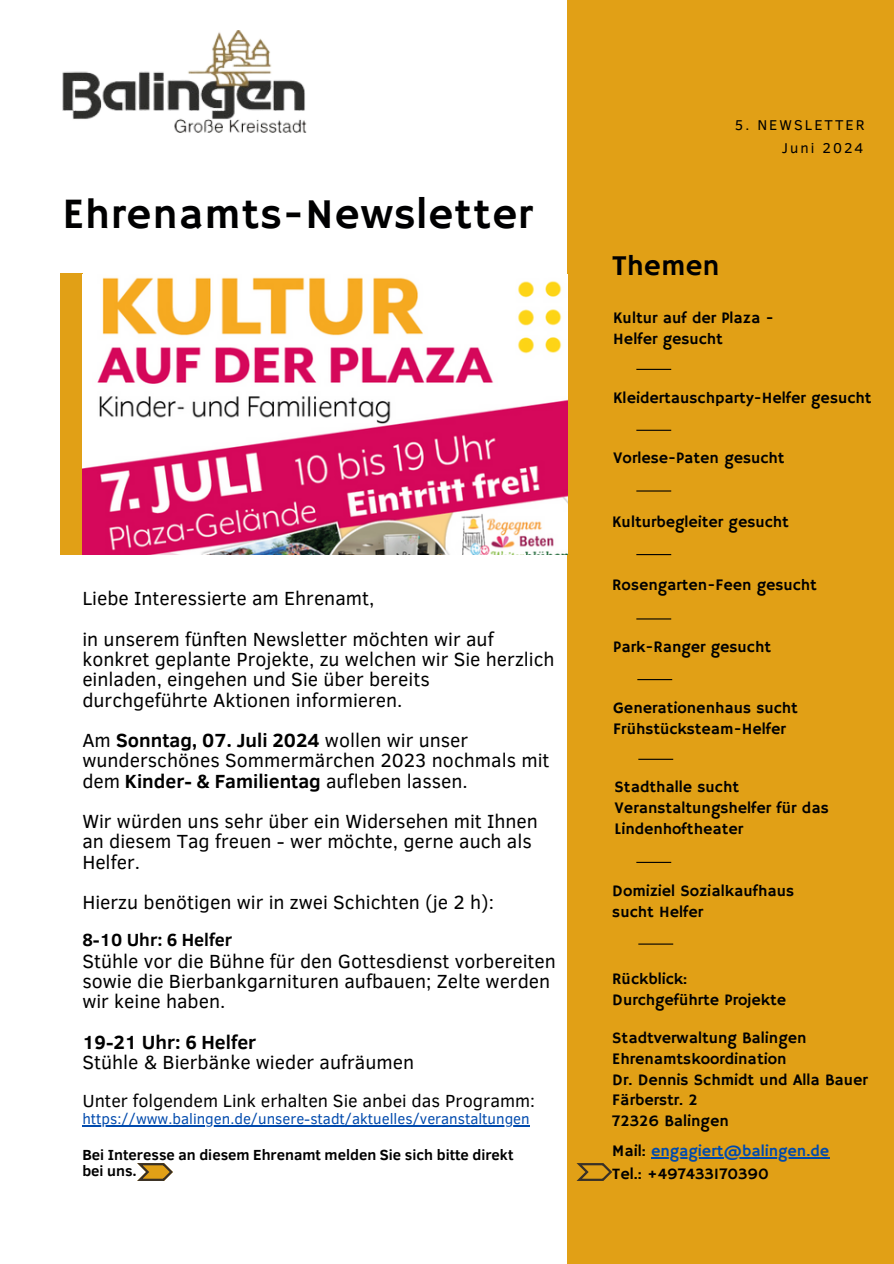
<style>
.page{position:relative;width:894px;height:1264px;background:#fff}
.page>*{position:absolute;margin:0;border:0;box-sizing:border-box;transform-origin:0 0}
.t1{font:43.2px "Hammersmith One";letter-spacing:.02em;color:#000001}
.t2{font:29.1px "Hammersmith One";color:#000001}
.t3{font:19.5px/20.2px "Clear Sans";color:#000}
.t4{font:18px "Clear Sans";color:#000}
.t5{font:700 18px "Clear Sans";color:#000}
.t6{font:16.05px/20.9px "Hammersmith One";color:#000001}
.t7{font:16.05px "Hammersmith One";color:#004aad}
.t8{font:15px "Clear Sans";color:#004aad}
.t9{font:700 15px/15.8px "Clear Sans";color:#000}
.t10{font:14.55px "Clear Sans";letter-spacing:.14em;color:#000001}
.s1{font-weight:700}
.s2{color:#000001}
</style>
<div class="page">
<div style="left:567px;top:0;width:326px;height:1263px;background:#e1a016"></div>
<hr style="left:636px;top:369px;width:35px;height:1px;background:#000001">
<hr style="left:636px;top:554px;width:35px;height:1px;background:#000001">
<hr style="left:636px;top:430px;width:35px;height:1px;background:#000001">
<hr style="left:636px;top:490px;width:35px;height:1px;background:#000001">
<div style="left:60px;top:273px;width:23px;height:281px;background:#e1a016"></div>
<img style="left:62px;top:31px;width:245px;height:102px">
<hr style="left:636px;top:618px;width:35px;height:1px;background:#000001">
<hr style="left:637px;top:679px;width:35px;height:1px;background:#000001">
<hr style="left:636px;top:861px;width:35px;height:2px;background:#000001">
<hr style="left:638px;top:943px;width:35px;height:1px;background:#000001">
<svg style="left:576px;top:1163px;width:36px;height:17px"></svg>
<hr style="left:638px;top:758px;width:35px;height:1px;background:#000001">
<img style="left:82px;top:274px;width:485px;height:281px">
<hr style="left:651px;top:1157px;width:177px;height:1px;background:#004aad">
<hr style="left:82px;top:1125px;width:447px;height:1px;background:#004aad">
<svg style="left:137px;top:1163px;width:36px;height:17px"></svg>
<p class="t1" style="left:62px;top:189px;width:471px">Ehrenamts-Newsletter</p>
<p class="t3" style="left:82px;top:587px;width:293px">Liebe Interessierte am Ehrenamt,</p>
<p class="t3" style="left:82px;top:628px;width:473px">in unserem fünften Newsletter möchten wir auf konkret geplante Projekte, zu welchen wir Sie herzlich einladen, eingehen und Sie über bereits durchgeführte Aktionen informieren.</p>
<p class="t3" style="left:82px;top:729px;width:468px">Am <span class="s1">Sonntag, 07. Juli 2024</span> wollen wir unser wunderschönes Sommermärchen 2023 nochmals mit dem <span class="s1">Kinder- &amp; Familientag</span> aufleben lassen.</p>
<p class="t3" style="left:82px;top:810px;width:457px">Wir würden uns sehr über ein Widersehen mit Ihnen an diesem Tag freuen - wer möchte, gerne auch als<br>Helfer.</p>
<p class="t3" style="left:82px;top:891px;width:413px">Hierzu benötigen wir in zwei Schichten (je 2 h):</p>
<p class="t5" style="left:82px;top:927px;width:151px">8-10 Uhr: 6 Helfer</p>
<p class="t3" style="left:82px;top:949px;width:475px">Stühle vor die Bühne für den Gottesdienst vorbereiten sowie die Bierbankgarnituren aufbauen; Zelte werden wir keine haben.</p>
<p class="t3" style="left:82px;top:1030px;width:333px"><span class="s1">19-21 Uhr: 6 Helfer<br></span>Stühle &amp; Bierbänke wieder aufräumen</p>
<p class="t4" style="left:82px;top:1087px;width:454px">Unter folgendem Link erhalten Sie anbei das Programm:</p>
<p class="t8" style="left:82px;top:1108px;width:448px">https://www.balingen.de/unsere-stadt/aktuelles/veranstaltungen</p>
<p class="t9" style="left:82px;top:1146px;width:432px">Bei Interesse an diesem Ehrenamt melden Sie sich bitte direkt bei uns.</p>
<h3 class="t10" style="left:734px;top:114px;width:131px">5. NEWSLETTER</h3>
<h3 class="t10" style="left:781px;top:137px;width:83px">Juni 2024</h3>
<h3 class="t2" style="left:612px;top:249px;width:109px">Themen</h3>
<p class="t6" style="left:613px;top:308px;width:162px">Kultur auf der Plaza -</p>
<p class="t6" style="left:613px;top:329px;width:111px">Helfer gesucht</p>
<p class="t6" style="left:613px;top:387px;width:259px">Kleidertauschparty-Helfer gesucht</p>
<p class="t6" style="left:613px;top:448px;width:173px">Vorlese-Paten gesucht</p>
<p class="t6" style="left:612px;top:511px;width:178px">Kulturbegleiter gesucht</p>
<h3 class="t6" style="left:612px;top:575px;width:206px">Rosengarten-Feen gesucht</h3>
<p class="t6" style="left:613px;top:637px;width:159px">Park-Ranger gesucht</p>
<p class="t6" style="left:613px;top:698px;width:186px">Generationenhaus sucht<br>Frühstücksteam-Helfer</p>
<p class="t6" style="left:614px;top:777px;width:215px">Stadthalle sucht<br>Veranstaltungshelfer für das<br>Lindenhoftheater</p>
<p class="t6" style="left:612px;top:881px;width:183px">Domiziel Sozialkaufhaus</p>
<p class="t6" style="left:612px;top:902px;width:92px">sucht Helfer</p>
<h3 class="t6" style="left:612px;top:969px;width:76px">Rückblick:</h3>
<h3 class="t6" style="left:612px;top:989px;width:175px">Durchgeführte Projekte</h3>
<h3 class="t6" style="left:612px;top:1028px;width:196px">Stadtverwaltung Balingen</h3>
<p class="t6" style="left:612px;top:1048px;width:176px">Ehrenamtskoordination</p>
<p class="t6" style="left:612px;top:1069px;width:257px">Dr. Dennis Schmidt und Alla Bauer</p>
<h5 class="t6" style="left:612px;top:1090px;width:87px">Färberstr. 2</h5>
<h4 class="t6" style="left:612px;top:1111px;width:118px">72326 Balingen</h4>
<p class="t7" style="left:612px;top:1141px;width:218px"><span class="s2">Mail:</span> engagiert@balingen.de</p>
<h2 class="t6" style="left:612px;top:1164px;width:158px">Tel.: +497433170390</h2>
</div>
